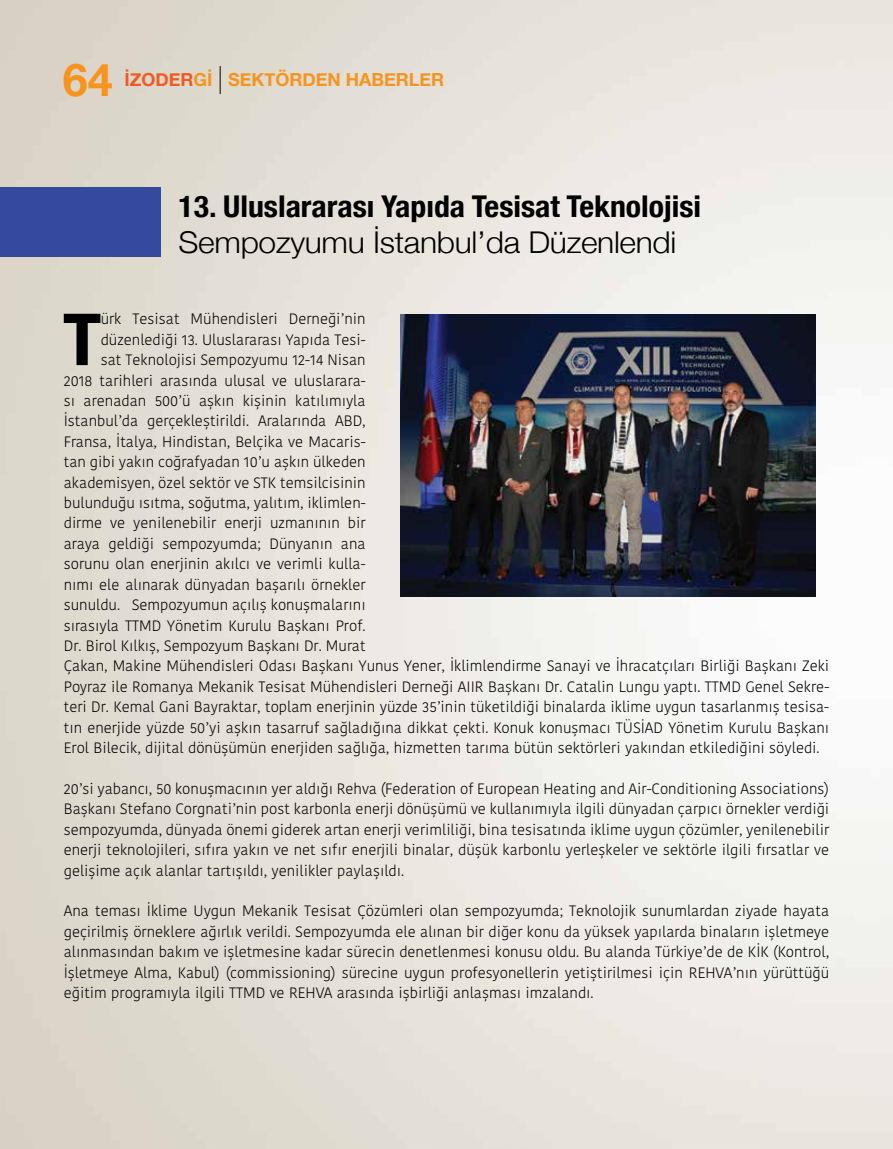
<style>
.page{position:relative;width:893px;height:1149px;background:#fff}
.page>*{position:absolute;margin:0;border:0;box-sizing:border-box;transform-origin:0 0}
.t1{font:700 73.2px "Kohinoor Devanagari";color:#000}
.t2{font:700 45px "Helvetica Neue";color:#f7941e}
.t3{font:700 condensed 30px "Helvetica Neue";color:#000;scale:1.06 1}
.t4{font:300 30px "Helvetica Neue";letter-spacing:-.01em;color:#000;scale:1.06 1}
.t5{font:700 18px "Helvetica Neue";color:#f7941e}
.t6{font:300 15px/20.4px "Kohinoor Devanagari";color:#000;text-align:justify}
.s1{color:#f15a22}
</style>
<div class="page">
<img style="left:0;top:0;width:893px;height:1148px">
<hr style="left:892px;top:219px;width:1px;height:929px;background:#ddd8cd">
<svg style="left:220px;top:66px;width:1px;height:28px"></svg>
<div style="left:0;top:187px;width:160px;height:69px;background:#35499e"></div>
<img style="left:400px;top:314px;width:416px;height:282px">
<h2 class="t2" style="left:63px;top:52px;width:52px">64</h2>
<p class="t5" style="left:124px;top:69px;width:321px"><span class="s1">İZODER</span>Gİ SEKTÖRDEN HABERLER</p>
<h3 class="t3" style="left:179px;top:188px;width:494px">13. Uluslararası Yapıda Tesisat Teknolojisi</h3>
<h3 class="t4" style="left:179px;top:224px;width:471px">Sempozyumu İstanbul’da Düzenlendi</h3>
<h1 class="t1" style="left:64px;top:274px;width:39px">T</h1>
<p class="t6" style="left:101px;top:309px;width:267px">ürk Tesisat Mühendisleri Derneği’nin</p>
<p class="t6" style="left:101px;top:329px;width:267px">düzenlediği 13. Uluslararası Yapıda Tesi-</p>
<p class="t6" style="left:101px;top:349px;width:267px">sat Teknolojisi Sempozyumu 12-14 Nisan</p>
<p class="t6" style="left:64px;top:370px;width:303px">2018 tarihleri arasında ulusal ve uluslarara-</p>
<p class="t6" style="left:64px;top:390px;width:303px">sı arenadan 500’ü aşkın kişinin katılımıyla</p>
<p class="t6" style="left:64px;top:411px;width:303px">İstanbul’da gerçekleştirildi. Aralarında ABD,</p>
<p class="t6" style="left:64px;top:431px;width:303px">Fransa, İtalya, Hindistan, Belçika ve Macaris-</p>
<p class="t6" style="left:64px;top:451px;width:303px">tan gibi yakın coğrafyadan 10’u aşkın ülkeden</p>
<p class="t6" style="left:64px;top:472px;width:303px">akademisyen, özel sektör ve STK temsilcisinin</p>
<p class="t6" style="left:64px;top:492px;width:303px">bulunduğu ısıtma, soğutma, yalıtım, iklimlen-</p>
<p class="t6" style="left:64px;top:513px;width:303px">dirme ve yenilenebilir enerji uzmanının bir</p>
<p class="t6" style="left:64px;top:533px;width:303px">araya geldiği sempozyumda; Dünyanın ana</p>
<p class="t6" style="left:64px;top:553px;width:303px">sorunu olan enerjinin akılcı ve verimli kulla-</p>
<p class="t6" style="left:64px;top:574px;width:303px">nımı ele alınarak dünyadan başarılı örnekler</p>
<p class="t6" style="left:64px;top:594px;width:303px">sunuldu. Sempozyumun açılış konuşmalarını</p>
<p class="t6" style="left:64px;top:615px;width:303px">sırasıyla TTMD Yönetim Kurulu Başkanı Prof.</p>
<p class="t6" style="left:64px;top:635px;width:303px">Dr. Birol Kılkış, Sempozyum Başkanı Dr. Murat</p>
<p class="t6" style="left:64px;top:655px;width:767px">Çakan, Makine Mühendisleri Odası Başkanı Yunus Yener, İklimlendirme Sanayi ve İhracatçıları Birliği Başkanı Zeki</p>
<p class="t6" style="left:64px;top:676px;width:767px">Poyraz ile Romanya Mekanik Tesisat Mühendisleri Derneği AIIR Başkanı Dr. Catalin Lungu yaptı. TTMD Genel Sekre-</p>
<p class="t6" style="left:64px;top:696px;width:767px">teri Dr. Kemal Gani Bayraktar, toplam enerjinin yüzde 35’inin tüketildiği binalarda iklime uygun tasarlanmış tesisa-</p>
<p class="t6" style="left:64px;top:717px;width:767px">tın enerjide yüzde 50’yi aşkın tasarruf sağladığına dikkat çekti. Konuk konuşmacı TÜSİAD Yönetim Kurulu Başkanı</p>
<p class="t6" style="left:64px;top:737px;width:757px">Erol Bilecik, dijital dönüşümün enerjiden sağlığa, hizmetten tarıma bütün sektörleri yakından etkilediğini söyledi.</p>
<p class="t6" style="left:64px;top:778px;width:767px">20’si yabancı, 50 konuşmacının yer aldığı Rehva (Federation of European Heating and Air-Conditioning Associations)<br>Başkanı Stefano Corgnati’nin post karbonla enerji dönüşümü ve kullanımıyla ilgili dünyadan çarpıcı örnekler verdiği sempozyumda, dünyada önemi giderek artan enerji verimliliği, bina tesisatında iklime uygun çözümler, yenilenebilir enerji teknolojileri, sıfıra yakın ve net sıfır enerjili binalar, düşük karbonlu yerleşkeler ve sektörle ilgili fırsatlar ve gelişime açık alanlar tartışıldı, yenilikler paylaşıldı.</p>
<p class="t6" style="left:64px;top:900px;width:767px">Ana teması İklime Uygun Mekanik Tesisat Çözümleri olan sempozyumda; Teknolojik sunumlardan ziyade hayata geçirilmiş örneklere ağırlık verildi. Sempozyumda ele alınan bir diğer konu da yüksek yapılarda binaların işletmeye alınmasından bakım ve işletmesine kadar sürecin denetlenmesi konusu oldu. Bu alanda Türkiye’de de KİK (Kontrol, İşletmeye Alma, Kabul) (commissioning) sürecine uygun profesyonellerin yetiştirilmesi için REHVA’nın yürüttüğü eğitim programıyla ilgili TTMD ve REHVA arasında işbirliği anlaşması imzalandı.</p>
</div>
